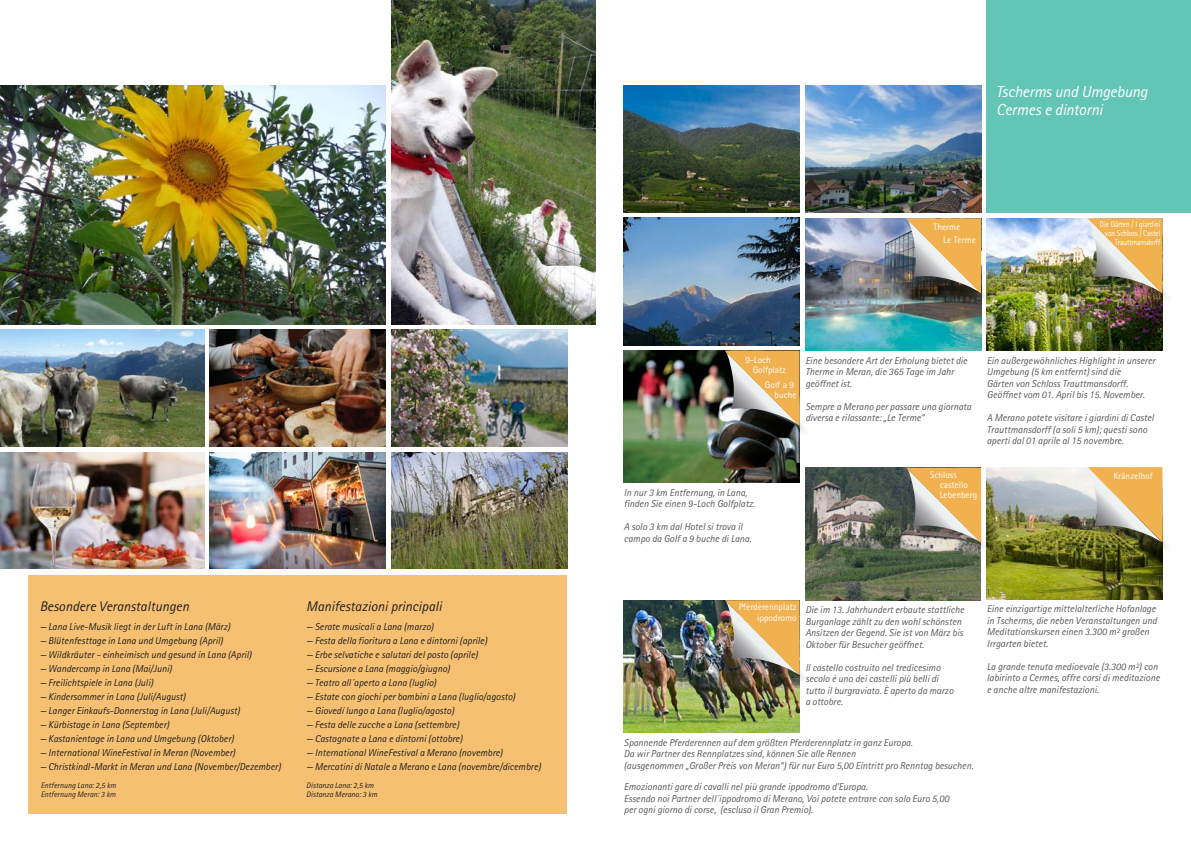
<style>
.page{position:relative;width:1191px;height:842px;background:#fff}
.page>*{position:absolute;margin:0;border:0;box-sizing:border-box;transform-origin:0 0}
.t1{font:italic 16px/18px "Rotis Sans Serif";letter-spacing:-.01em;color:#fff}
.t2{font:italic 14px "Rotis Sans Serif";color:#231f20}
.t3{font:italic 10px/11.5px "Rotis Sans Serif";color:#57585a}
.t4{font:italic 10px "Rotis Sans Serif";color:#231f20}
.t5{font:9.4px/10.3px "Rotis Sans Serif";color:#fff}
.t6{font:8.5px/9px "Rotis Sans Serif";letter-spacing:-.01em;color:#fff;text-align:right;scale:.87 1}
.t7{font:italic 8px/9px "Rotis Sans Serif";color:#231f20}
</style>
<div class="page">
<div style="left:986px;top:0;width:205px;height:213px;background:#62c5b6"></div>
<img style="left:0;top:452px;width:204px;height:117px">
<img style="left:0;top:330px;width:204px;height:116px">
<img style="left:210px;top:452px;width:176px;height:117px">
<img style="left:210px;top:330px;width:176px;height:116px">
<img style="left:391px;top:330px;width:176px;height:116px">
<img style="left:0;top:85px;width:386px;height:239px">
<img style="left:391px;top:452px;width:176px;height:116px">
<img style="left:391px;top:0;width:204px;height:324px">
<div style="left:28px;top:575px;width:539px;height:239px;background:#f6c072"></div>
<img style="left:986px;top:467px;width:176px;height:132px">
<div style="left:1090px;top:471px;width:83px;height:83px;background:#231f20;opacity:.3"></div>
<svg style="left:1087px;top:467px;width:75px;height:76px;background:#ccad73"></svg>
<img style="left:986px;top:218px;width:176px;height:133px">
<div style="left:1090px;top:221px;width:83px;height:83px;background:#231f20;opacity:.3"></div>
<img style="left:1087px;top:218px;width:75px;height:75px">
<img style="left:805px;top:218px;width:176px;height:133px">
<div style="left:909px;top:221px;width:83px;height:83px;background:#231f20;opacity:.3"></div>
<svg style="left:906px;top:218px;width:75px;height:75px;background:#bf9f6e"></svg>
<img style="left:624px;top:351px;width:175px;height:132px">
<div style="left:727px;top:353px;width:83px;height:83px;background:#231f20;opacity:.3"></div>
<svg style="left:724px;top:350px;width:75px;height:75px;background:#be9f6f"></svg>
<img style="left:805px;top:468px;width:176px;height:132px">
<div style="left:909px;top:471px;width:83px;height:83px;background:#231f20;opacity:.3"></div>
<svg style="left:906px;top:468px;width:75px;height:75px;background:#c9a977"></svg>
<img style="left:624px;top:600px;width:175px;height:132px">
<div style="left:728px;top:603px;width:82px;height:83px;background:#231f20;opacity:.3"></div>
<img style="left:725px;top:600px;width:75px;height:75px">
<img style="left:805px;top:85px;width:176px;height:128px">
<img style="left:624px;top:85px;width:175px;height:128px">
<img style="left:624px;top:218px;width:175px;height:128px">
<h2 class="t2" style="left:40px;top:598px;width:151px">Besondere Veranstaltungen</h2>
<p class="t4" style="left:40px;top:620px;width:192px">— Lana Live-Musik liegt in der Luft in Lana (März)</p>
<p class="t4" style="left:40px;top:634px;width:185px">— Blütenfesttage in Lana und Umgebung (April)</p>
<p class="t4" style="left:40px;top:648px;width:213px">— Wildkräuter - einheimisch und gesund in Lana (April)</p>
<p class="t4" style="left:40px;top:662px;width:134px">— Wandercamp in Lana (Mai/Juni)</p>
<p class="t4" style="left:40px;top:676px;width:115px">— Freilichtspiele in Lana (Juli)</p>
<p class="t4" style="left:40px;top:690px;width:147px">— Kindersommer in Lana (Juli/August)</p>
<p class="t4" style="left:40px;top:704px;width:202px">— Langer Einkaufs-Donnerstag in Lana (Juli/August)</p>
<p class="t4" style="left:40px;top:718px;width:131px">— Kürbistage in Lana (September)</p>
<p class="t4" style="left:40px;top:732px;width:196px">— Kastanientage in Lana und Umgebung (Oktober)</p>
<p class="t4" style="left:40px;top:746px;width:197px">— International WineFestival in Meran (November)</p>
<p class="t4" style="left:40px;top:760px;width:243px">— Christkindl-Markt in Meran und Lana (November/Dezember)</p>
<h2 class="t2" style="left:306px;top:598px;width:137px">Manifestazioni principali</h2>
<p class="t4" style="left:306px;top:620px;width:129px">— Serate musicali a Lana (marzo)</p>
<p class="t4" style="left:306px;top:634px;width:182px">— Festa della fioritura a Lana e dintorni (aprile)</p>
<p class="t4" style="left:306px;top:648px;width:173px">— Erbe selvatiche e salutari del posto (aprile)</p>
<p class="t4" style="left:306px;top:662px;width:145px">— Escursione a Lana (maggio/giugno)</p>
<p class="t4" style="left:306px;top:676px;width:132px">— Teatro all´aperto a Lana (luglio)</p>
<p class="t4" style="left:306px;top:690px;width:210px">— Estate con giochi per bambini a Lana (luglio/agosto)</p>
<p class="t4" style="left:306px;top:704px;width:149px">— Giovedí lungo a Lana (luglio/agosto)</p>
<p class="t4" style="left:306px;top:718px;width:154px">— Festa delle zucche a Lana (settembre)</p>
<p class="t4" style="left:306px;top:732px;width:158px">— Castagnate a Lana e dintorni (ottobre)</p>
<p class="t4" style="left:306px;top:746px;width:198px">— International WineFestival a Merano (novembre)</p>
<p class="t4" style="left:306px;top:760px;width:236px">— Mercatini di Natale a Merano e Lana (novembre/dicembre)</p>
<p class="t7" style="left:41px;top:781px;width:77px">Entfernung Lana: 2,5 km<br>Entfernung Meran: 3 km</p>
<p class="t7" style="left:306px;top:781px;width:73px">Distanza Lana: 2,5 km<br>Distanza Merano: 3 km</p>
<h1 class="t1" style="left:996px;top:83px;width:153px">Tscherms und Umgebung<br>Cermes e dintorni</h1>
<p class="t5" style="left:943px;top:220px;width:34px;line-height:13.2px;text-indent:-10px">Therme<br>Le Terme</p>
<p class="t6" style="left:1099px;top:220px;width:71px">Die Gärten / I giardini von Schloss / Castel<br>Trauttmansdorff</p>
<p class="t5" style="left:752px;top:354px;width:35px;text-indent:-7px">9-Loch<br>Golfplatz</p>
<p class="t5" style="left:765px;top:380px;width:33px;text-align:right">Golf a 9 buche</p>
<p class="t3" style="left:805px;top:355px;width:163px">Eine besondere Art der Erholung bietet die<br>Therme in Meran, die 365 Tage im Jahr geöffnet ist.</p>
<p class="t3" style="left:805px;top:401px;width:168px">Sempre a Merano per passare una giornata diversa e rilassante: „Le Terme“</p>
<p class="t3" style="left:624px;top:487px;width:132px">In nur 3 km Entfernung, in Lana, finden Sie einen 9-Loch Golfplatz.</p>
<p class="t3" style="left:624px;top:521px;width:129px">A solo 3 km dal Hotel si trova il campo da Golf a 9 buche di Lana.</p>
<p class="t5" style="left:939px;top:469px;width:39px;text-indent:-10px">Schloss castello<br>Lebenberg</p>
<p class="t3" style="left:986px;top:355px;width:170px">Ein außergewöhnliches Highlight in unserer Umgebung (5 km entfernt) sind die<br>Gärten von Schloss Trauttmansdorff.<br>Geöffnet vom 01. April bis 15. November.</p>
<p class="t3" style="left:986px;top:412px;width:169px">A Merano potete visitare i giardini di Castel<br>Trauttmansdorff (a soli 5 km); questi sono aperti dal 01 aprile al 15 novembre.</p>
<p class="t5" style="left:1113px;top:470px;width:41px">Kränzelhof</p>
<p class="t5" style="left:738px;top:601px;width:59px;line-height:11px;text-align:right">Pferderennplatz ippodromo</p>
<p class="t3" style="left:805px;top:604px;width:160px">Die im 13. Jahrhundert erbaute stattliche Burganlage zählt zu den wohl schönsten Ansitzen der Gegend. Sie ist von März bis Oktober für Besucher geöffnet.</p>
<p class="t3" style="left:805px;top:662px;width:150px">Il castello costruito nel tredicesimo secolo é uno dei castelli più belli di tutto il burgraviato. È aperto da marzo a ottobre.</p>
<p class="t3" style="left:624px;top:736px;width:351px">Spannende Pferderennen auf dem größten Pferderennplatz in ganz Europa.<br>Da wir Partner des Rennplatzes sind, können Sie alle Rennen<br>(ausgenommen „Großer Preis von Meran“) für nur Euro 5,00 Eintritt pro Renntag besuchen.</p>
<p class="t3" style="left:624px;top:781px;width:327px">Emozionanti gare di cavalli nel più grande ippodromo d’Europa.<br>Essendo noi Partner dell´ippodromo di Merano, Voi potete entrare con solo Euro 5,00 per ogni giorno di corse, (escluso il Gran Premio).</p>
<p class="t3" style="left:986px;top:603px;width:171px">Eine einzigartige mittelalterliche Hofanlage in Tscherms, die neben Veranstaltungen und Meditationskursen einen 3.300 m² großen Irrgarten bietet.</p>
<p class="t3" style="left:986px;top:661px;width:174px">La grande tenuta medioevale (3.300 m²) con labirinto a Cermes, offre corsi di meditazione e anche altre manifestazioni.</p>
</div>
